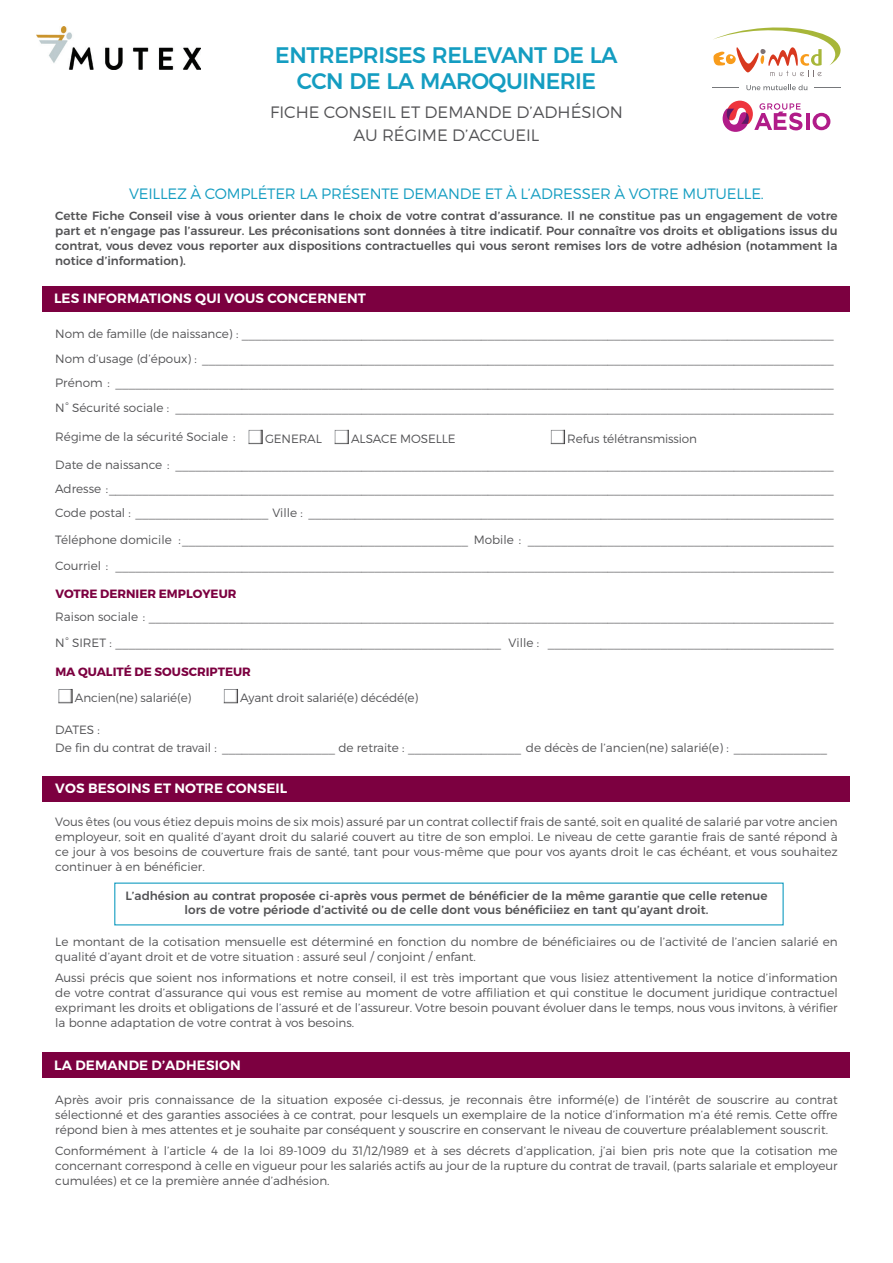
<style>
.page{position:relative;width:893px;height:1263px;background:#fff}
.page>*{position:absolute;margin:0;border:0;box-sizing:border-box;transform-origin:0 0}
.t1{font:500 22.5px/25.5px "Montserrat";letter-spacing:-.02em;color:#149dc1;text-align:center}
.t2{font:300 16.5px/22.2px "Montserrat";color:#535355;text-align:center}
.t3{font:300 15px "Montserrat";letter-spacing:-.015em;color:#149dc1}
.t4{font:600 13.5px "Montserrat";letter-spacing:.01em;color:#fff}
.t5{font:300 12px/15px "Montserrat";color:#535355}
.t6{font:500 12px/15px "Montserrat";color:#535355;text-align:justify}
.t7{font:700 12px "Montserrat";color:#7c0040}
</style>
<div class="page">
<div style="left:247px;top:428px;width:18px;height:16px;background:#231f20;opacity:.65"></div>
<div style="left:333px;top:428px;width:18px;height:16px;background:#231f20;opacity:.65"></div>
<div style="left:549px;top:428px;width:18px;height:16px;background:#231f20;opacity:.65"></div>
<div style="left:57px;top:687px;width:18px;height:16px;background:#231f20;opacity:.65"></div>
<div style="left:222px;top:687px;width:18px;height:16px;background:#231f20;opacity:.65"></div>
<div style="left:43px;top:286px;width:807px;height:25px;background:#7c0040"></div>
<div style="left:43px;top:776px;width:807px;height:25px;background:#7c0040"></div>
<div style="left:43px;top:1052px;width:807px;height:26px;background:#7c0040"></div>
<img style="left:37px;top:26px;width:164px;height:44px">
<svg style="left:713px;top:27px;width:128px;height:49px"></svg>
<svg style="left:746px;top:85px;width:61px;height:5px"></svg>
<svg style="left:712px;top:87px;width:27px;height:1px"></svg>
<svg style="left:814px;top:87px;width:26px;height:1px"></svg>
<hr style="left:806px;top:113px;width:3px;height:17px;background:#b11c89">
<svg style="left:813px;top:113px;width:17px;height:17px"></svg>
<svg style="left:723px;top:101px;width:79px;height:31px"></svg>
<h1 class="t1" style="left:275px;top:41px;width:344px">ENTREPRISES RELEVANT DE LA<br>CCN DE LA MAROQUINERIE</h1>
<h2 class="t2" style="left:270px;top:101px;width:354px">FICHE CONSEIL ET DEMANDE D’ADHÉSION<br>AU RÉGIME D’ACCUEIL</h2>
<p class="t3" style="left:129px;top:184px;width:636px">VEILLEZ À COMPLÉTER LA PRÉSENTE DEMANDE ET À L’ADRESSER À VOTRE MUTUELLE.</p>
<p class="t6" style="left:55px;top:207px;width:784px">Cette Fiche Conseil vise à vous orienter dans le choix de votre contrat d’assurance. Il ne constitue pas un engagement de votre part et n’engage pas l’assureur. Les préconisations sont données à titre indicatif. Pour connaître vos droits et obligations issus du contrat, vous devez vous reporter aux dispositions contractuelles qui vous seront remises lors de votre adhésion (notamment la notice d’information).</p>
<p class="t4" style="left:54px;top:290px;width:314px">LES INFORMATIONS QUI VOUS CONCERNENT</p>
<p class="t5" style="left:55px;top:320px;width:780px;line-height:25.5px">Nom de famille (de naissance) : _________________________________________________________________________________________<br>Nom d’usage (d’époux) : _______________________________________________________________________________________________</p>
<p class="t5" style="left:55px;top:371px;width:780px;line-height:24.5px">Prénom : ____________________________________________________________________________________________________________<br>N° Sécurité sociale : ___________________________________________________________________________________________________</p>
<p class="t5" style="left:55px;top:429px;width:182px">Régime de la sécurité Sociale :</p>
<p class="t5" style="left:265px;top:431px;width:58px">GENERAL</p>
<p class="t5" style="left:351px;top:431px;width:106px">ALSACE MOSELLE</p>
<p class="t5" style="left:55px;top:425px;width:780px;line-height:25.8px;text-indent:512px">Refus télétransmission<br>Date de naissance : ___________________________________________________________________________________________________</p>
<p class="t5" style="left:55px;top:476px;width:780px;line-height:24.3px">Adresse :_____________________________________________________________________________________________________________<br>Code postal : ____________________ Ville : _______________________________________________________________________________</p>
<p class="t5" style="left:55px;top:532px;width:780px">Téléphone domicile :___________________________________________ Mobile : ______________________________________________</p>
<p class="t5" style="left:55px;top:558px;width:780px">Courriel : ____________________________________________________________________________________________________________</p>
<p class="t7" style="left:55px;top:586px;width:183px">VOTRE DERNIER EMPLOYEUR</p>
<p class="t5" style="left:55px;top:609px;width:780px">Raison sociale : _______________________________________________________________________________________________________</p>
<p class="t5" style="left:55px;top:635px;width:780px">N° SIRET : __________________________________________________________ Ville : ___________________________________________</p>
<p class="t7" style="left:55px;top:664px;width:197px">MA QUALITÉ DE SOUSCRIPTEUR</p>
<p class="t5" style="left:75px;top:690px;width:118px">Ancien(ne) salarié(e)</p>
<p class="t5" style="left:240px;top:690px;width:180px">Ayant droit salarié(e) décédé(e)</p>
<p class="t5" style="left:55px;top:720px;width:773px;line-height:18.5px">DATES :<br>De fin du contrat de travail : _________________ de retraite : _________________ de décès de l’ancien(ne) salarié(e) : ______________</p>
<p class="t4" style="left:55px;top:780px;width:234px">VOS BESOINS ET NOTRE CONSEIL</p>
<p class="t5" style="left:55px;top:814px;width:784px;text-align:justify">Vous êtes (ou vous étiez depuis moins de six mois) assuré par un contrat collectif frais de santé, soit en qualité de salarié par votre ancien employeur, soit en qualité d’ayant droit du salarié couvert au titre de son emploi. Le niveau de cette garantie frais de santé répond à ce jour à vos besoins de couverture frais de santé, tant pour vous-même que pour vos ayants droit le cas échéant, et vous souhaitez continuer à en bénéficier.</p>
<p class="t6" style="left:125px;top:888px;width:643px;line-height:13.8px;text-align:center">L’adhésion au contrat proposée ci-après vous permet de bénéficier de la même garantie que celle retenue lors de votre période d’activité ou de celle dont vous bénéficiiez en tant qu’ayant droit.</p>
<p class="t5" style="left:55px;top:934px;width:784px">Le montant de la cotisation mensuelle est déterminé en fonction du nombre de bénéficiaires ou de l’activité de l’ancien salarié en qualité d’ayant droit et de votre situation : assuré seul / conjoint / enfant.</p>
<p class="t5" style="left:55px;top:970px;width:784px;text-align:justify">Aussi précis que soient nos informations et notre conseil, il est très important que vous lisiez attentivement la notice d’information de votre contrat d’assurance qui vous est remise au moment de votre affiliation et qui constitue le document juridique contractuel exprimant les droits et obligations de l’assuré et de l’assureur. Votre besoin pouvant évoluer dans le temps, nous vous invitons, à vérifier la bonne adaptation de votre contrat à vos besoins.</p>
<p class="t4" style="left:54px;top:1057px;width:188px">LA DEMANDE D’ADHESION</p>
<p class="t5" style="left:55px;top:1091px;width:784px;text-align:justify">Après avoir pris connaissance de la situation exposée ci-dessus, je reconnais être informé(e) de l’intérêt de souscrire au contrat sélectionné et des garanties associées à ce contrat, pour lesquels un exemplaire de la notice d’information m’a été remis. Cette offre répond bien à mes attentes et je souhaite par conséquent y souscrire en conservant le niveau de couverture préalablement souscrit.</p>
<p class="t5" style="left:55px;top:1143px;width:784px;text-align:justify">Conformément à l’article 4 de la loi 89-1009 du 31/12/1989 et à ses décrets d’application, j’ai bien pris note que la cotisation me concernant correspond à celle en vigueur pour les salariés actifs au jour de la rupture du contrat de travail, (parts salariale et employeur cumulées) et ce la première année d’adhésion.</p>
</div>
